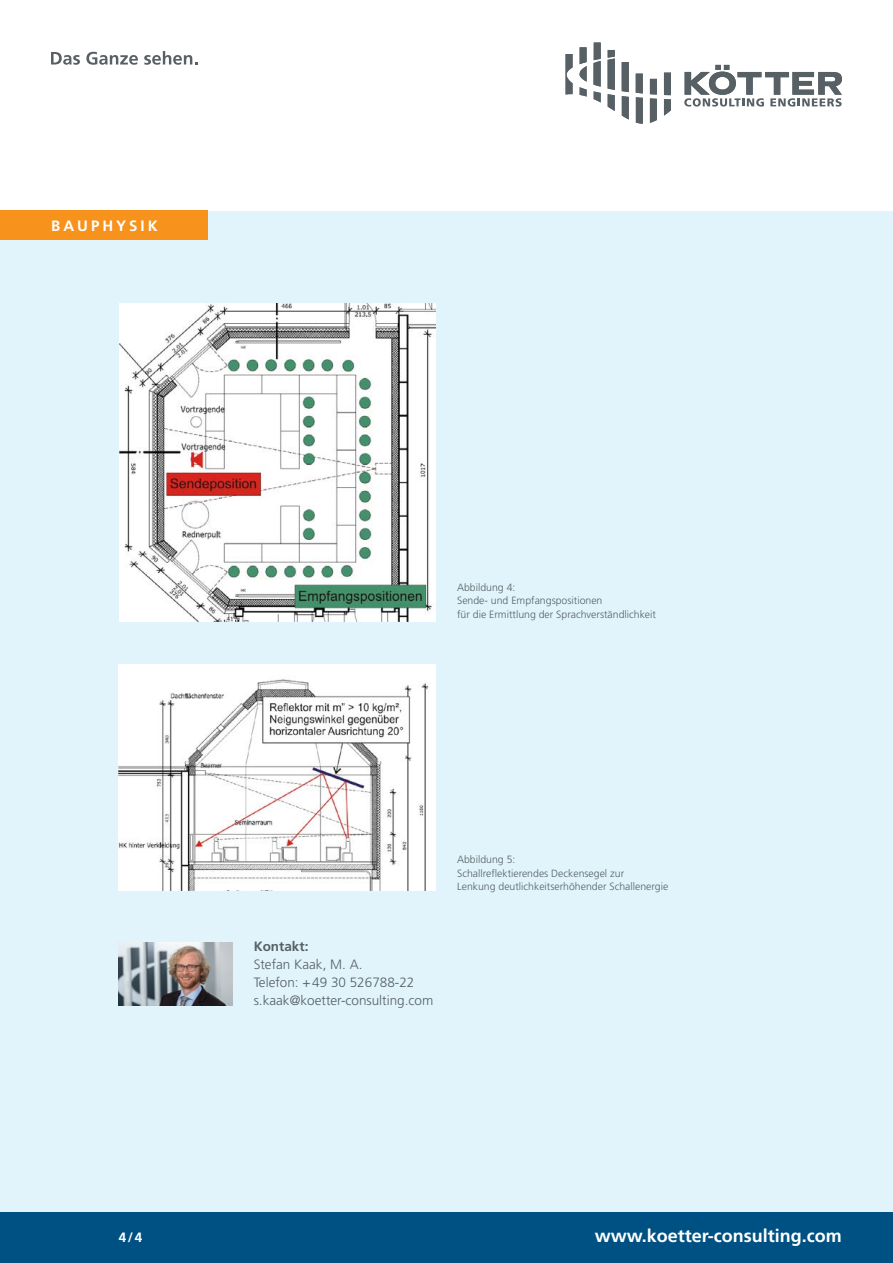
<style>
.page{position:relative;width:893px;height:1263px;background:#fff}
.page>*{position:absolute;margin:0;border:0;box-sizing:border-box;transform-origin:0 0}
.t1{font:700 18px "Frutiger LT Std";color:#fff}
.t2{font:700 15px "Frutiger LT Std";letter-spacing:.2em;color:#fff}
.t3{font:300 13.5px/18px "Frutiger LT Std";color:#576065}
.t4{font:700 13.5px "Frutiger LT Std";color:#576065}
.t5{font:700 13.5px "Frutiger LT Std";color:#fff}
.t6{font:300 10.5px/13.5px "Frutiger LT Std";color:#576065}
</style>
<div class="page">
<div style="left:0;top:210px;width:893px;height:1053px;background:#e1f4fc"></div>
<div style="left:0;top:1212px;width:893px;height:51px;background:#005183"></div>
<svg style="left:566px;top:43px;width:105px;height:81px"></svg>
<svg style="left:684px;top:65px;width:158px;height:42px"></svg>
<svg style="left:51px;top:52px;width:29px;height:13px"></svg>
<svg style="left:86px;top:52px;width:52px;height:13px"></svg>
<svg style="left:144px;top:51px;width:53px;height:14px"></svg>
<img style="left:119px;top:942px;width:114px;height:63px">
<div style="left:0;top:210px;width:208px;height:30px;background:#f7931d"></div>
<img style="left:119px;top:303px;width:316px;height:319px">
<img style="left:119px;top:665px;width:317px;height:226px">
<h2 class="t2" style="left:51px;top:217px;width:108px">BAUPHYSIK</h2>
<p class="t6" style="left:457px;top:580px;width:200px">Abbildung 4:<br>Sende- und Empfangspositionen<br>für die Ermittlung der Sprachverständlichkeit</p>
<p class="t4" style="left:254px;top:938px;width:56px">Kontakt:</p>
<p class="t3" style="left:254px;top:956px;width:181px">Stefan Kaak, M. A.<br>Telefon: +49 30 526788-22 s.kaak@koetter-consulting.com</p>
<p class="t6" style="left:457px;top:853px;width:213px">Abbildung 5:<br>Schallreflektierendes Deckensegel zur<br>Lenkung deutlichkeitserhöhender Schallenergie</p>
<p class="t5" style="left:119px;top:1229px;width:25px">4/4</p>
<h1 class="t1" style="left:595px;top:1225px;width:249px">www.koetter-consulting.com</h1>
</div>
